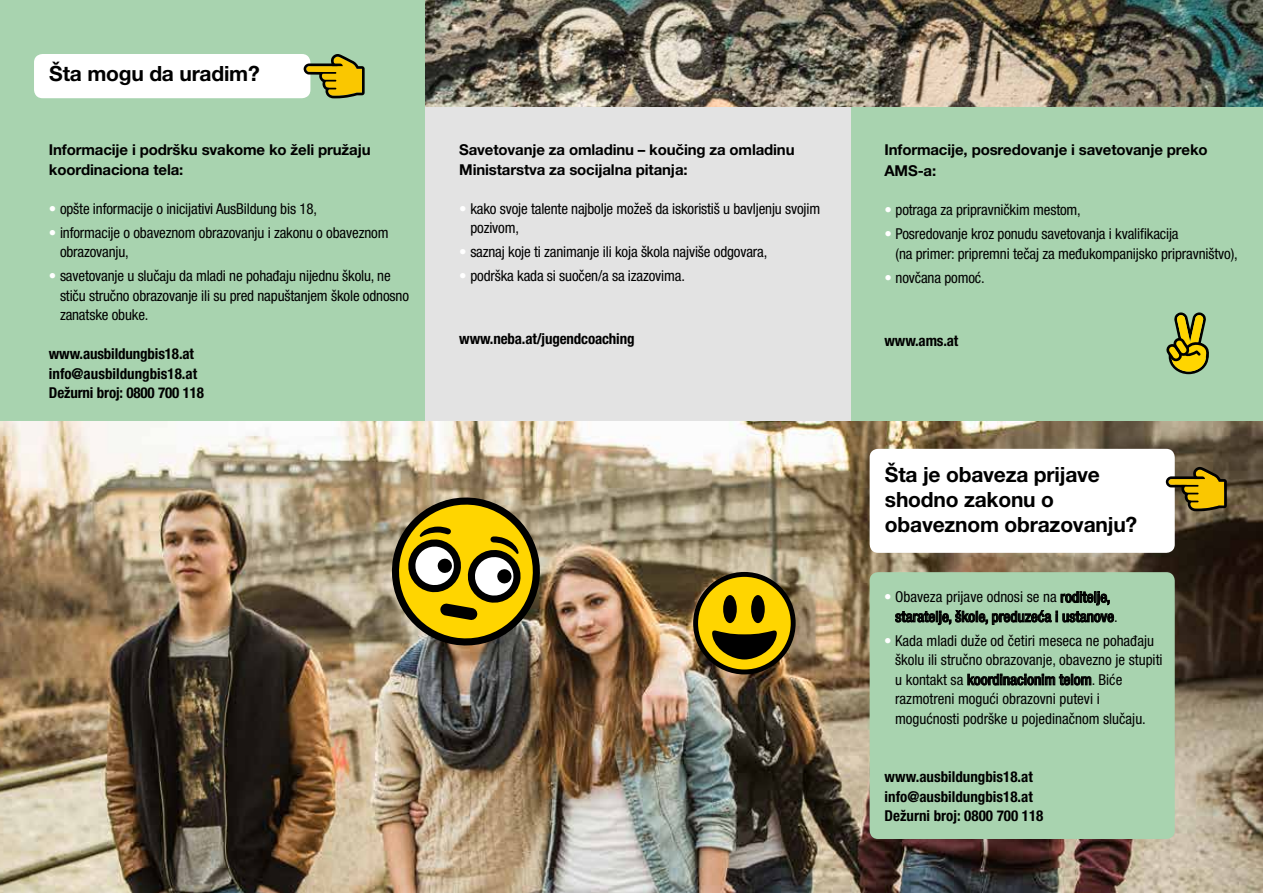
<style>
.page{position:relative;width:1263px;height:893px;background:#fff}
.page>*{position:absolute;margin:0;border:0;box-sizing:border-box;transform-origin:0 0}
.t1{font:700 21px/25.2px "Helvetica Neue LT Pro";letter-spacing:-.01em;color:#000}
.t2{font:condensed 15px/19.5px "Helvetica Neue LT Pro";letter-spacing:-.01em;color:#000}
.t3{font:700 15px/19.5px "Helvetica Neue LT Pro";letter-spacing:-.01em;color:#000}
.t4{font:700 condensed 15px/19.5px "Helvetica Neue LT Std";color:#000}
.t5{font:500 condensed 15px/19.5px "Helvetica Neue LT Pro";color:#000}
.s1{color:#fff}
.s2{font-weight:400;color:#fff}
.s3{font-weight:400}
.s4{font-weight:500}
</style>
<div class="page">
<img style="left:0;top:421px;width:1263px;height:472px">
<svg style="left:693px;top:572px;width:103px;height:102px;background:#977d0f"></svg>
<div style="left:751px;top:595px;width:14px;height:28px;background:#000;border-radius:50%"></div>
<div style="left:723px;top:595px;width:14px;height:28px;background:#000;border-radius:50%"></div>
<svg style="left:386px;top:492px;width:160px;height:159px;background:#a18d3a"></svg>
<div style="left:0;top:0;width:1263px;height:421px;background:#a8d3af"></div>
<div style="left:425px;top:106px;width:425px;height:315px;background:#e3e3e3"></div>
<div style="left:34px;top:54px;width:276px;height:44px;background:#fff;border-radius:9px"></div>
<div style="left:870px;top:449px;width:305px;height:104px;background:#fff;border-radius:9px"></div>
<div style="left:870px;top:572px;width:305px;height:267px;background:#a8d3af;border-radius:9px"></div>
<svg style="left:895px;top:591px;width:219px;height:34px"></svg>
<svg style="left:967px;top:674px;width:124px;height:11px"></svg>
<svg style="left:303px;top:54px;width:62px;height:44px"></svg>
<svg style="left:1165px;top:467px;width:62px;height:44px;background:#a38a31"></svg>
<svg style="left:1166px;top:312px;width:43px;height:62px"></svg>
<img style="left:425px;top:0;width:838px;height:106px">
<h1 class="t1" style="left:49px;top:60px;width:212px">Šta mogu da uradim?</h1>
<p class="t3" style="left:49px;top:140px;width:323px">Informacije i podršku svakome ko želi pružaju koordinaciona tela:</p>
<p class="t2" style="left:49px;top:199px;width:270px"><span class="s1">•</span> opšte informacije o inicijativi AusBildung bis 18,</p>
<p class="t2" style="left:60px;top:223px;width:330px;text-indent:-11px"><span class="s1">•</span> informacije o obaveznom obrazovanju i zakonu o obaveznom obrazovanju,</p>
<p class="t2" style="left:60px;top:266px;width:350px;text-indent:-11px"><span class="s1">•</span> savetovanje u slučaju da mladi ne pohađaju nijednu školu, ne stiču stručno obrazovanje ili su pred napuštanjem škole odnosno zanatske obuke.</p>
<p class="t4" style="left:49px;top:344px;width:157px">www.ausbildungbis18.at info@ausbildungbis18.at<br>Dežurni broj: 0800 700 118</p>
<p class="t3" style="left:459px;top:140px;width:337px">Savetovanje za omladinu – koučing za omladinu<br>Ministarstva za socijalna pitanja:</p>
<p class="t2" style="left:470px;top:199px;width:351px;text-indent:-11px"><span class="s1">•</span> kako svoje talente najbolje možeš da iskoristiš u bavljenju svojim pozivom,</p>
<p class="t2" style="left:459px;top:242px;width:310px"><span class="s1">•</span> saznaj koje ti zanimanje ili koja škola najviše odgovara,</p>
<p class="t2" style="left:459px;top:266px;width:227px"><span class="s1">•</span> podrška kada si suočen/a sa izazovima.</p>
<p class="t4" style="left:459px;top:329px;width:177px">www.neba.at/jugendcoaching</p>
<p class="t3" style="left:884px;top:139px;width:325px;line-height:21px">Informacije, posredovanje i savetovanje preko<br>AMS-a:</p>
<p class="t2" style="left:884px;top:200px;width:198px"><span class="s1">•</span> potraga za pripravničkim mestom,</p>
<p class="t2" style="left:896px;top:224px;width:344px;text-indent:-11px"><span class="s1">•</span> Posredovanje kroz ponudu savetovanja i kvalifikacija<br>(na primer: pripremni tečaj za međukompanijsko pripravništvo),</p>
<p class="t2" style="left:884px;top:268px;width:102px"><span class="s1">•</span> novčana pomoć.</p>
<p class="t4" style="left:884px;top:330px;width:75px">www.ams.at</p>
<h1 class="t1" style="left:885px;top:461px;width:254px">Šta je obaveza prijave shodno zakonu o obaveznom obrazovanju?</h1>
<p class="t5" style="left:895px;top:587px;width:224px;text-indent:-11px"><span class="s2">•</span> <span class="s3">Obaveza prijave odnosi se na</span> roditelje, staratelje, škole, preduzeća i ustanove<span class="s3">.</span></p>
<p class="t2" style="left:895px;top:631px;width:269px;text-indent:-11px"><span class="s1">•</span> Kada mladi duže od četiri meseca ne pohađaju školu ili stručno obrazovanje, obavezno je stupiti u kontakt sa <span class="s4">koordinacionim telom</span>. Biće razmotreni mogući obrazovni putevi i mogućnosti podrške u pojedinačnom slučaju.</p>
<p class="t4" style="left:885px;top:767px;width:160px">www.ausbildungbis18.at info@ausbildungbis18.at<br>Dežurni broj: 0800 700 118</p>
</div>
